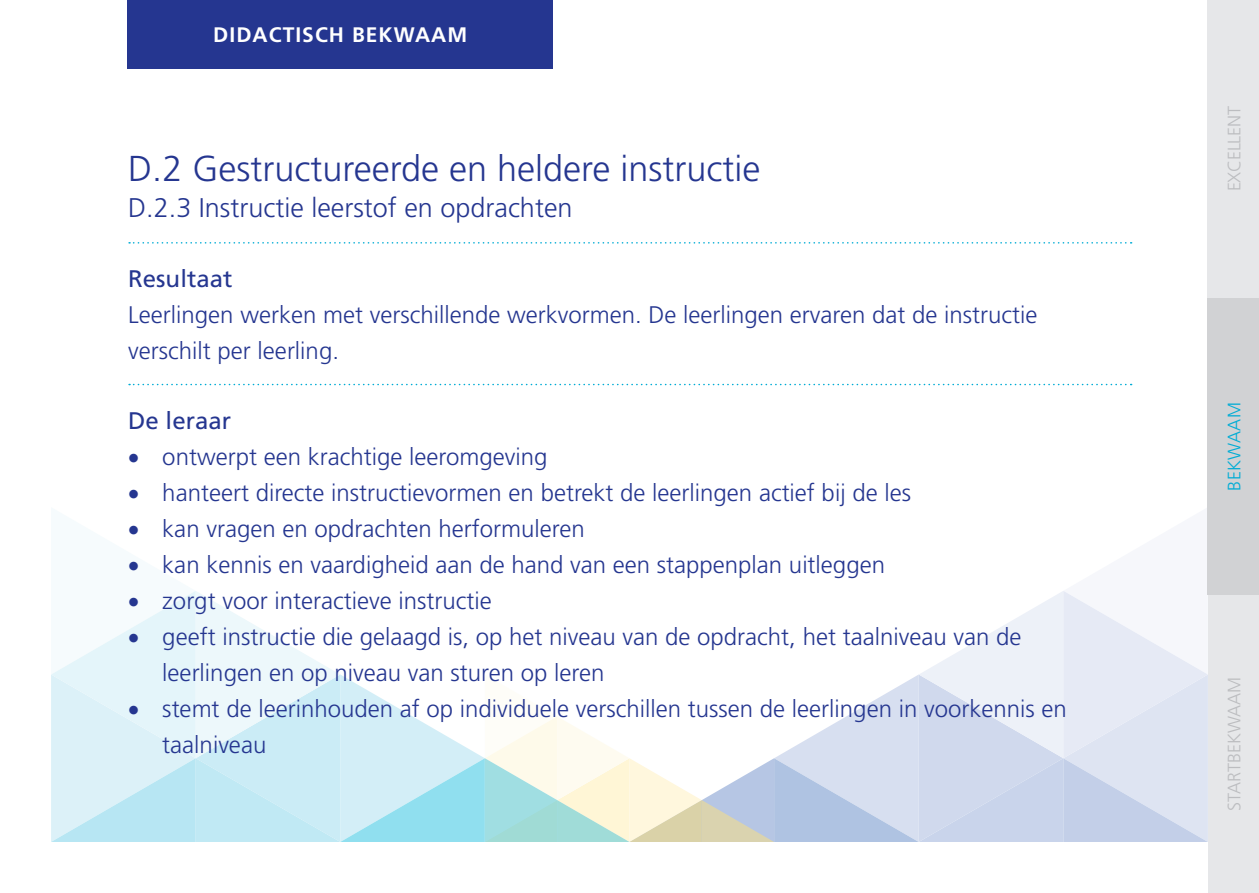
<style>
.page{position:relative;width:1259px;height:893px;background:#fff}
.page>*{position:absolute;margin:0;border:0;box-sizing:border-box;transform-origin:0 0}
.t1{font:300 36px "Frutiger";color:#253690}
.t2{font:300 27px "Frutiger";color:#253690}
.t3{font:300 24px/36px "Frutiger";color:#253690}
.t4{font:24px "Frutiger";color:#253690}
.t5{font:700 21px "Frutiger";letter-spacing:.05em;color:#fff}
.t6{font:300 18px "Frutiger";letter-spacing:-.015em;color:#bcbdc0}
.t7{font:300 18px "Frutiger";letter-spacing:.02em;color:#00acd5}
</style>
<div class="page">
<div style="left:128px;top:0;width:425px;height:69px;background:#253690"></div>
<div style="left:1208px;top:298px;width:51px;height:297px;background:#d1d2d4"></div>
<div style="left:1208px;top:595px;width:51px;height:298px;background:#e6e7e9"></div>
<div style="left:1208px;top:0;width:51px;height:298px;background:#e6e7e9"></div>
<svg style="left:129px;top:242px;width:1002px;height:2px"></svg>
<svg style="left:129px;top:384px;width:1002px;height:1px"></svg>
<svg style="left:51px;top:501px;width:1157px;height:341px"></svg>
<p class="t5" style="left:213px;top:22px;width:255px">DIDACTISCH BEKWAAM</p>
<h1 class="t1" style="left:128px;top:148px;width:634px">D.2 Gestructureerde en heldere instructie</h1>
<p class="t2" style="left:128px;top:193px;width:446px">D.2.3 Instructie leerstof en opdrachten</p>
<p class="t4" style="left:128px;top:265px;width:106px">Resultaat</p>
<p class="t3" style="left:128px;top:297px;width:910px">Leerlingen werken met verschillende werkvormen. De leerlingen ervaren dat de instructie verschilt per leerling.</p>
<p class="t4" style="left:128px;top:406px;width:104px">De leraar</p>
<p class="t3" style="left:128px;top:438px;width:420px">• ontwerpt een krachtige leeromgeving</p>
<p class="t3" style="left:128px;top:474px;width:784px">• hanteert directe instructievormen en betrekt de leerlingen actief bij de les</p>
<p class="t3" style="left:128px;top:510px;width:458px">• kan vragen en opdrachten herformuleren</p>
<p class="t3" style="left:128px;top:546px;width:758px">• kan kennis en vaardigheid aan de hand van een stappenplan uitleggen</p>
<p class="t3" style="left:128px;top:582px;width:365px">• zorgt voor interactieve instructie</p>
<p class="t3" style="left:162px;top:618px;width:860px;text-indent:-34px">• geeft instructie die gelaagd is, op het niveau van de opdracht, het taalniveau van de leerlingen en op niveau van sturen op leren</p>
<p class="t3" style="left:162px;top:690px;width:906px;text-indent:-34px">• stemt de leerinhouden af op individuele verschillen tussen de leerlingen in voorkennis en taalniveau</p>
<p class="t6" style="left:1224px;top:191px;width:86px;rotate:-90deg">excellent</p>
<p class="t7" style="left:1224px;top:491px;width:90px;rotate:-90deg">Bekwaam</p>
<p class="t6" style="left:1224px;top:811px;width:136px;rotate:-90deg">Startbekwaam</p>
</div>
